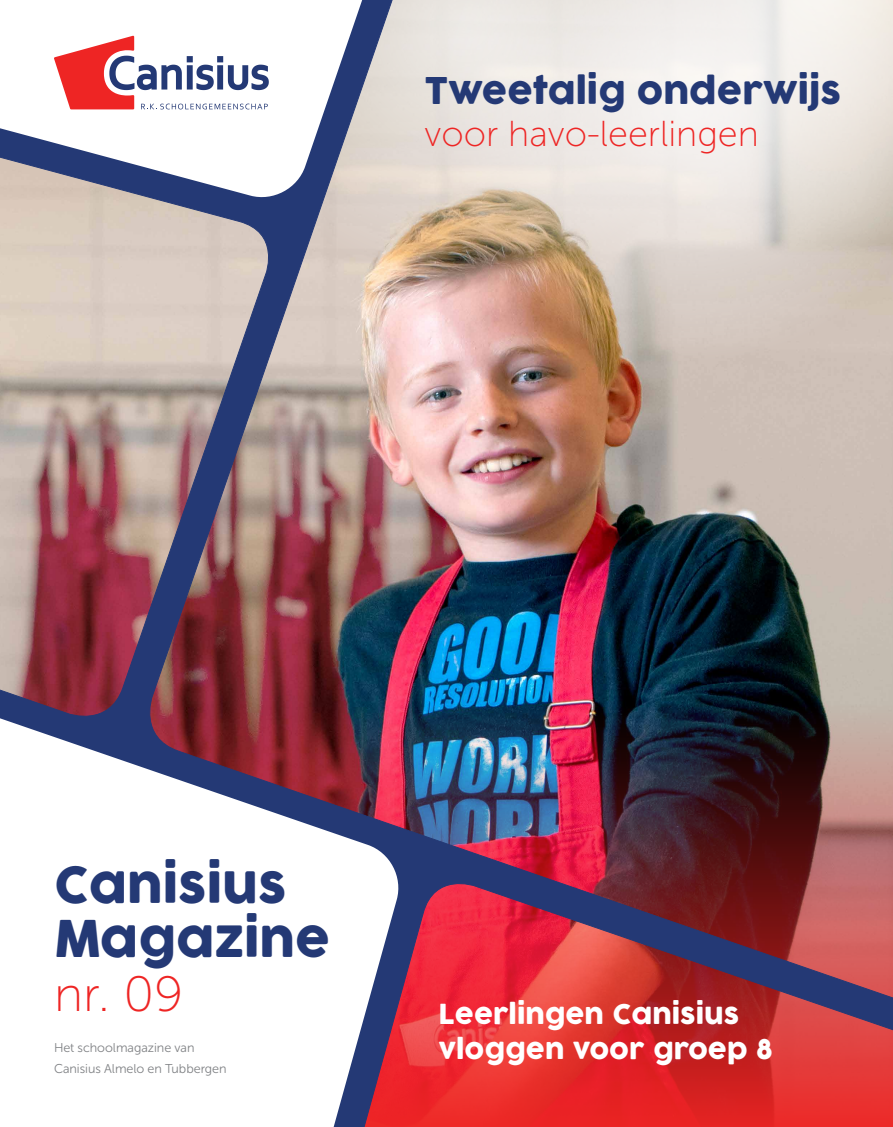
<style>
.page{position:relative;width:893px;height:1127px;background:#fff}
.page>*{position:absolute;margin:0;border:0;box-sizing:border-box;transform-origin:0 0}
.t1{font:49.5px/54px "COCOGOOSE";color:#243975}
.t2{font:49.5px "Museo Sans 100";color:#ee2524}
.t3{font:36px "Museo Sans 100";color:#ee2524}
.t4{font:36px "COCOGOOSE";color:#243975}
.t5{font:27px/34.8px "COCOGOOSE";color:#fff}
.t6{font:12.75px/20.7px "Museo Sans Rounded 300";color:#808285}
</style>
<div class="page">
<img style="left:0;top:0;width:893px;height:1127px">
<svg style="left:0;top:687px;width:403px;height:440px"></svg>
<svg style="left:0;top:0;width:405px;height:202px"></svg>
<svg style="left:54px;top:36px;width:215px;height:74px"></svg>
<h2 class="t4" style="left:425px;top:64px;width:418px">Tweetalig onderwijs</h2>
<h2 class="t3" style="left:425px;top:115px;width:336px">voor havo-leerlingen</h2>
<h1 class="t1" style="left:54px;top:858px;width:278px">Canisius<br>Magazine</h1>
<h1 class="t2" style="left:54px;top:967px;width:131px">nr. 09</h1>
<p class="t6" style="left:54px;top:1037px;width:174px">Het schoolmagazine van<br>Canisius Almelo en Tubbergen</p>
<h3 class="t5" style="left:439px;top:997px;width:335px">Leerlingen Canisius vloggen voor groep 8</h3>
</div>
